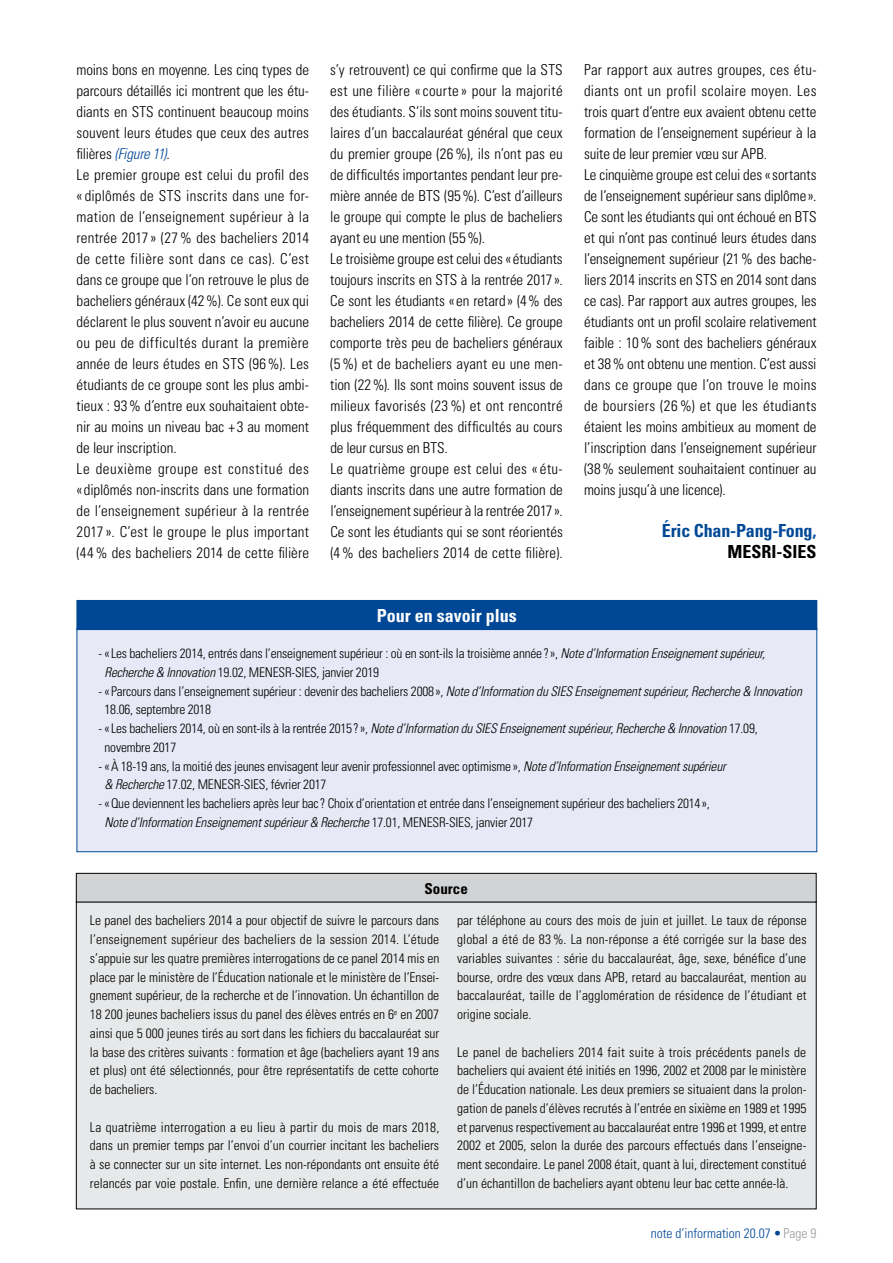
<style>
.page{position:relative;width:893px;height:1263px;background:#fff}
.page>*{position:absolute;margin:0;border:0;box-sizing:border-box;transform-origin:0 0}
.t1{font:700 condensed 18px "Univers LT Std";letter-spacing:-.01em;color:#004896}
.t2{font:700 condensed 18px "Univers LT Std";color:#fff}
.t3{font:700 condensed 18px "Univers LT Std";color:#000}
.t4{font:300 condensed 15px/21px "Univers LT Std";color:#000}
.t5{font:700 condensed 15px "Univers";color:#000}
.t6{font:300 condensed 13.5px/18.8px "Univers LT Std";color:#000;text-align:justify}
.t7{font:300 condensed 13.5px "Univers";color:#004896}
.t8{font:300 condensed 13.35px/18.8px "Univers LT Std";letter-spacing:-.015em;color:#000}
.s1{font-style:italic;color:#004896}
.s2{font-style:italic}
.s3{font-weight:700}
.s4{color:#9c9c9d}
</style>
<div class="page">
<div style="left:77px;top:628px;width:740px;height:224px;background:#e8e9f6;border:1px solid #004896"></div>
<div style="left:77px;top:600px;width:740px;height:29px;background:#004896"></div>
<div style="left:77px;top:600px;width:740px;height:30px;border:1px solid #004896"></div>
<div style="left:76px;top:902px;width:740px;height:307px;background:#e7e8e9"></div>
<div style="left:76px;top:873px;width:740px;height:29px;background:#d1d3d5"></div>
<div style="left:76px;top:873px;width:740px;height:29px;border:1px solid #000"></div>
<p class="t4" style="left:77px;top:59px;width:234px">moins bons en moyenne. Les cinq types de parcours détaillés ici montrent que les étu&shy;diants en STS continuent beaucoup moins souvent leurs études que ceux des autres filières <span class="s1">(Figure 11)</span>.<br>Le premier groupe est celui du profil des « diplômés de STS inscrits dans une for&shy;mation de l’enseignement supérieur à la rentrée 2017 » (27% des bacheliers 2014 de cette filière sont dans ce cas). C’est dans ce groupe que l’on retrouve le plus de bacheliers généraux (42%). Ce sont eux qui déclarent le plus souvent n’avoir eu aucune ou peu de difficultés durant la première année de leurs études en STS (96%). Les étudiants de ce groupe sont les plus ambi&shy;tieux : 93% d’entre eux souhaitaient obte&shy;nir au moins un niveau bac + 3 au moment de leur inscription.<br>Le deuxième groupe est constitué des «diplômés non-inscrits dans une formation de l’enseignement supérieur à la rentrée 2017 ». C’est le groupe le plus important (44% des bacheliers 2014 de cette filière</p>
<p class="t4" style="left:330px;top:59px;width:234px">s’y retrouvent) ce qui confirme que la STS est une filière «courte » pour la majorité des étudiants. S’ils sont moins souvent titu&shy;laires d’un baccalauréat général que ceux du premier groupe (26%), ils n’ont pas eu de difficultés importantes pendant leur pre&shy;mière année de BTS (95%). C’est d’ailleurs le groupe qui compte le plus de bacheliers ayant eu une mention (55%).<br>Le troisième groupe est celui des «étudiants toujours inscrits en STS à la rentrée 2017».<br>Ce sont les étudiants «en retard» (4% des bacheliers 2014 de cette filière). Ce groupe comporte très peu de bacheliers généraux (5%) et de bacheliers ayant eu une men&shy;tion (22%). Ils sont moins souvent issus de milieux favorisés (23%) et ont rencontré plus fréquemment des difficultés au cours de leur cursus en BTS.<br>Le quatrième groupe est celui des « étu&shy;diants inscrits dans une autre formation de l’enseignement supérieur à la rentrée 2017».<br>Ce sont les étudiants qui se sont réorientés (4% des bacheliers 2014 de cette filière).</p>
<p class="t4" style="left:584px;top:59px;width:234px">Par rapport aux autres groupes, ces étu&shy;diants ont un profil scolaire moyen. Les trois quart d’entre eux avaient obtenu cette formation de l’enseignement supérieur à la suite de leur premier vœu sur APB.<br>Le cinquième groupe est celui des «sortants de l’enseignement supérieur sans diplôme».<br>Ce sont les étudiants qui ont échoué en BTS et qui n’ont pas continué leurs études dans l’enseignement supérieur (21% des bache&shy;liers 2014 inscrits en STS en 2014 sont dans ce cas). Par rapport aux autres groupes, les étudiants ont un profil scolaire relativement faible : 10% sont des bacheliers généraux et 38% ont obtenu une mention. C’est aussi dans ce groupe que l’on trouve le moins de boursiers (26 %) et que les étudiants étaient les moins ambitieux au moment de l’inscription dans l’enseignement supérieur (38% seulement souhaitaient continuer au moins jusqu’à une licence).</p>
<p class="t1" style="left:662px;top:520px;width:156px">Éric Chan-Pang-Fong,</p>
<p class="t3" style="left:727px;top:541px;width:91px">MESRI-SIES</p>
<p class="t2" style="left:377px;top:604px;width:141px">Pour en savoir plus</p>
<p class="t8" style="left:105px;top:644px;width:662px;text-indent:-6px">- «Les bacheliers 2014, entrés dans l’enseignement supérieur : où en sont-ils la troisième année?», <span class="s2">Note d’Information Enseignement supérieur,<br>Recherche &amp; Innovation</span> 19.02, MENESR-SIES, janvier 2019</p>
<p class="t8" style="left:105px;top:682px;width:699px;text-indent:-6px">- «Parcours dans l’enseignement supérieur : devenir des bacheliers 2008», <span class="s2">Note d’Information du SIES Enseignement supérieur, Recherche &amp; Innovation<br></span>18.06, septembre 2018</p>
<p class="t8" style="left:105px;top:719px;width:655px;text-indent:-6px">- «Les bacheliers 2014, où en sont-ils à la rentrée 2015?», <span class="s2">Note d’Information du SIES Enseignement supérieur, Recherche &amp; Innovation</span> 17.09, novembre 2017</p>
<p class="t8" style="left:105px;top:757px;width:623px;text-indent:-6px">- «À 18-19 ans, la moitié des jeunes envisagent leur avenir professionnel avec optimisme», <span class="s2">Note d’Information Enseignement supérieur &amp; Recherche</span> 17.02, MENESR-SIES, février 2017</p>
<p class="t8" style="left:105px;top:794px;width:607px;text-indent:-6px">- «Que deviennent les bacheliers après leur bac? Choix d’orientation et entrée dans l’enseignement supérieur des bacheliers 2014»,<br><span class="s2">Note d’Information Enseignement supérieur &amp; Recherche</span> 17.01, MENESR-SIES, janvier 2017</p>
<p class="t5" style="left:425px;top:879px;width:45px">Source</p>
<p class="t6" style="left:90px;top:911px;width:351px">Le panel des bacheliers 2014 a pour objectif de suivre le parcours dans l’enseignement supérieur des bacheliers de la session 2014. L’étude s’appuie sur les quatre premières interrogations de ce panel 2014 mis en place par le ministère de l’Éducation nationale et le ministère de l’Ensei&shy;gnement supérieur, de la recherche et de l’innovation. Un échantillon de 18 200 jeunes bacheliers issus du panel des élèves entrés en 6<sup>e</sup> en 2007 ainsi que 5 000 jeunes tirés au sort dans les fichiers du baccalauréat sur la base des critères suivants : formation et âge (bacheliers ayant 19 ans et plus) ont été sélectionnés, pour être représentatifs de cette cohorte de bacheliers.</p>
<p class="t6" style="left:90px;top:1117px;width:351px">La quatrième interrogation a eu lieu à partir du mois de mars 2018, dans un premier temps par l’envoi d’un courrier incitant les bacheliers à se connecter sur un site internet. Les non-répondants ont ensuite été relancés par voie postale. Enfin, une dernière relance a été effectuée</p>
<p class="t6" style="left:457px;top:911px;width:351px">par téléphone au cours des mois de juin et juillet. Le taux de réponse global a été de 83%. La non-réponse a été corrigée sur la base des variables suivantes : série du baccalauréat, âge, sexe, bénéfice d’une bourse, ordre des vœux dans APB, retard au baccalauréat, mention au baccalauréat, taille de l’agglomération de résidence de l’étudiant et origine sociale.</p>
<p class="t6" style="left:457px;top:1042px;width:351px">Le panel de bacheliers 2014 fait suite à trois précédents panels de bacheliers qui avaient été initiés en 1996, 2002 et 2008 par le ministère de l’Éducation nationale. Les deux premiers se situaient dans la prolon&shy;gation de panels d’élèves recrutés à l’entrée en sixième en 1989 et 1995 et parvenus respectivement au baccalauréat entre 1996 et 1999, et entre 2002 et 2005, selon la durée des parcours effectués dans l’enseigne&shy;ment secondaire. Le panel 2008 était, quant à lui, directement constitué d’un échantillon de bacheliers ayant obtenu leur bac cette année-là.</p>
<p class="t7" style="left:651px;top:1225px;width:167px">note d’information 20.07 <span class="s3">•</span> <span class="s4">Page 9</span></p>
</div>
